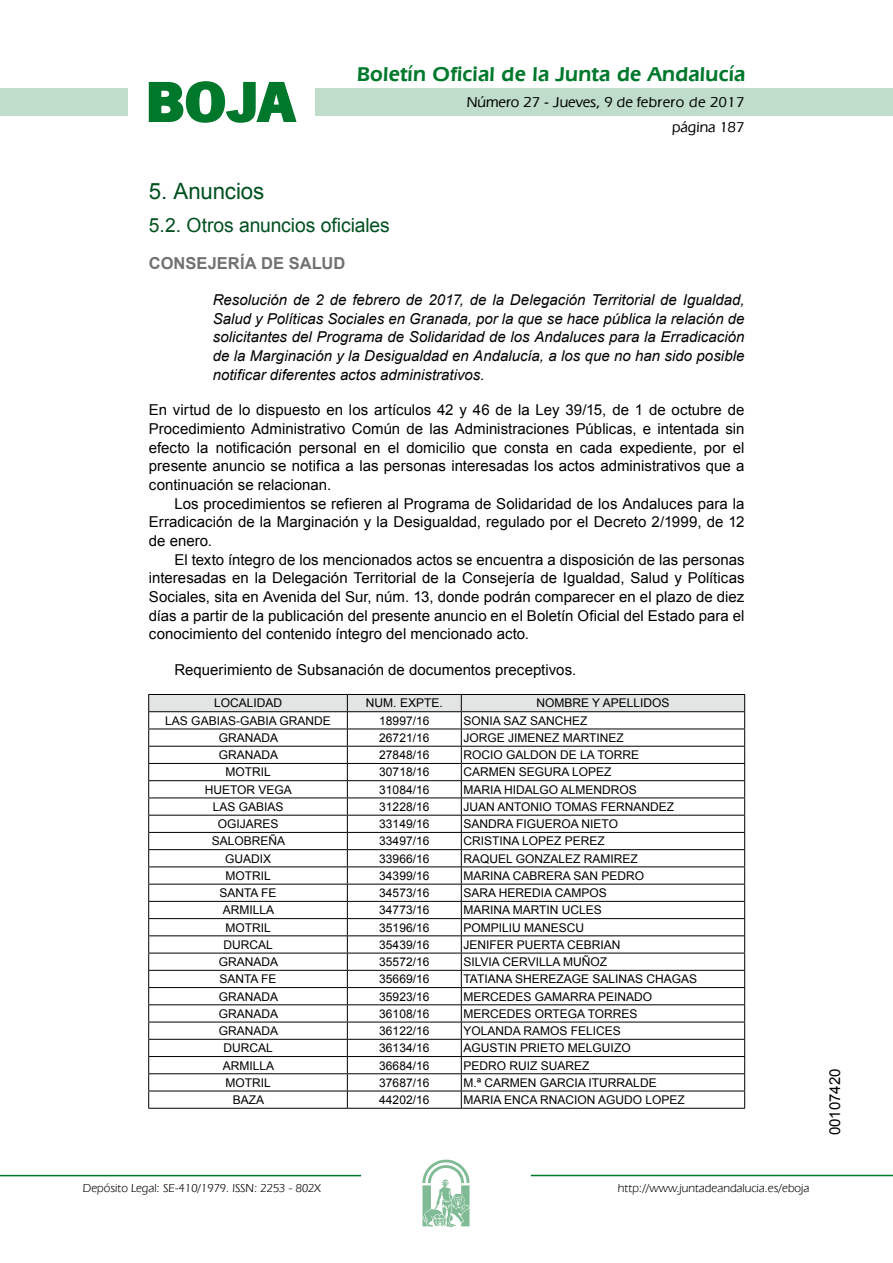
<style>
.page{position:relative;width:893px;height:1263px;background:#fff}
.page>*{position:absolute;margin:0;border:0;box-sizing:border-box;transform-origin:0 0}
.t1{font:700 57.75px "News Got T";color:#00782c;scale:1.14 1}
.t2{font:22.5px "Arial";letter-spacing:-.005em;color:#00501f}
.t3{font:600 21px "Eras IT Cby BT";letter-spacing:.01em;color:#00782c}
.t4{font:19.5px "Arial";letter-spacing:-.005em;color:#00501f}
.t5{font:700 16.5px "Arial";letter-spacing:.005em;color:#707173}
.t6{font:15px/18.6px "Arial";color:#000;text-align:justify}
.t7{font:italic 15px/18.6px "Arial";color:#000;text-align:justify}
.t8{font:500 15px/24.5px "Eras IT Cby BT";color:#000;text-align:right}
.t9{font:12px "Arial";color:#000}
.t10{font:12px "Eras IT Cby BT";color:#000}
</style>
<div class="page">
<div style="left:315px;top:88px;width:577px;height:28px;background:#bfddca"></div>
<div style="left:0;top:88px;width:128px;height:28px;background:#bfddca"></div>
<hr style="left:0;top:1175px;width:361px;height:1px;background:#00782c">
<svg style="left:422px;top:1159px;width:47px;height:68px"></svg>
<hr style="left:531px;top:1175px;width:361px;height:1px;background:#00782c">
<svg style="left:148px;top:81px;width:149px;height:42px"></svg>
<svg style="left:148px;top:694px;width:597px;height:414px"></svg>
<hr style="left:148px;top:1108px;width:199px;height:1px;background:#000">
<hr style="left:347px;top:1108px;width:114px;height:1px;background:#000">
<hr style="left:461px;top:1108px;width:284px;height:1px;background:#000">
<h1 class="t1" style="left:145px;top:68px;width:133px">BOJA</h1>
<h3 class="t3" style="left:357px;top:62px;width:390px">Boletín Oficial de la Junta de Andalucía</h3>
<p class="t8" style="left:467px;top:90px;width:279px">Número 27 - Jueves, 9 de febrero de 2017 página 187</p>
<h2 class="t2" style="left:149px;top:177px;width:117px">5. Anuncios</h2>
<h3 class="t4" style="left:149px;top:213px;width:242px">5.2. Otros anuncios oficiales</h3>
<p class="t5" style="left:149px;top:253px;width:198px">CONSEJERÍA DE SALUD</p>
<p class="t7" style="left:213px;top:291px;width:533px">Resolución de 2 de febrero de 2017, de la Delegación Territorial de Igualdad, Salud y Políticas Sociales en Granada, por la que se hace pública la relación de solicitantes del Programa de Solidaridad de los Andaluces para la Erradicación de la Marginación y la Desigualdad en Andalucía, a los que no han sido posible notificar diferentes actos administrativos.</p>
<p class="t6" style="left:149px;top:401px;width:597px">En virtud de lo dispuesto en los artículos 42 y 46 de la Ley 39/15, de 1 de octubre de Procedimiento Administrativo Común de las Administraciones Públicas, e intentada sin efecto la notificación personal en el domicilio que consta en cada expediente, por el presente anuncio se notifica a las personas interesadas los actos administrativos que a continuación se relacionan.</p>
<p class="t6" style="left:149px;top:494px;width:597px;text-indent:26px">Los procedimientos se refieren al Programa de Solidaridad de los Andaluces para la Erradicación de la Marginación y la Desigualdad, regulado por el Decreto 2/1999, de 12 de enero.</p>
<p class="t6" style="left:149px;top:550px;width:597px;text-indent:26px">El texto íntegro de los mencionados actos se encuentra a disposición de las personas interesadas en la Delegación Territorial de la Consejería de Igualdad, Salud y Políticas Sociales, sita en Avenida del Sur, núm. 13, donde podrán comparecer en el plazo de diez días a partir de la publicación del presente anuncio en el Boletín Oficial del Estado para el conocimiento del contenido íntegro del mencionado acto.</p>
<p class="t6" style="left:174px;top:660px;width:403px">Requerimiento de Subsanación de documentos preceptivos.</p>
<p class="t9" style="left:214px;top:695px;width:70px">LOCALIDAD</p>
<p class="t9" style="left:366px;top:695px;width:78px">NUM. EXPTE.</p>
<p class="t9" style="left:536px;top:695px;width:134px">NOMBRE Y APELLIDOS</p>
<p class="t9" style="left:165px;top:713px;width:167px">LAS GABIAS-GABIA GRANDE</p>
<p class="t9" style="left:379px;top:713px;width:52px">18997/16</p>
<p class="t9" style="left:463px;top:713px;width:126px">SONIA SAZ SANCHEZ</p>
<p class="t9" style="left:219px;top:730px;width:61px">GRANADA</p>
<p class="t9" style="left:379px;top:730px;width:52px">26721/16</p>
<p class="t9" style="left:463px;top:730px;width:162px">JORGE JIMENEZ MARTINEZ</p>
<p class="t9" style="left:219px;top:747px;width:61px">GRANADA</p>
<p class="t9" style="left:379px;top:747px;width:52px">27848/16</p>
<p class="t9" style="left:463px;top:747px;width:177px">ROCIO GALDON DE LA TORRE</p>
<p class="t9" style="left:225px;top:764px;width:47px">MOTRIL</p>
<p class="t9" style="left:379px;top:764px;width:52px">30718/16</p>
<p class="t9" style="left:463px;top:764px;width:150px">CARMEN SEGURA LOPEZ</p>
<p class="t9" style="left:205px;top:782px;width:89px">HUETOR VEGA</p>
<p class="t9" style="left:379px;top:782px;width:52px">31084/16</p>
<p class="t9" style="left:463px;top:782px;width:175px">MARIA HIDALGO ALMENDROS</p>
<p class="t9" style="left:213px;top:799px;width:72px">LAS GABIAS</p>
<p class="t9" style="left:379px;top:799px;width:52px">31228/16</p>
<p class="t9" style="left:463px;top:799px;width:212px">JUAN ANTONIO TOMAS FERNANDEZ</p>
<p class="t9" style="left:218px;top:816px;width:62px">OGIJARES</p>
<p class="t9" style="left:379px;top:816px;width:52px">33149/16</p>
<p class="t9" style="left:463px;top:816px;width:156px">SANDRA FIGUEROA NIETO</p>
<p class="t9" style="left:212px;top:833px;width:75px">SALOBREÑA</p>
<p class="t9" style="left:379px;top:833px;width:52px">33497/16</p>
<p class="t9" style="left:463px;top:833px;width:143px">CRISTINA LOPEZ PEREZ</p>
<p class="t9" style="left:225px;top:851px;width:48px">GUADIX</p>
<p class="t9" style="left:379px;top:851px;width:52px">33966/16</p>
<p class="t9" style="left:463px;top:851px;width:176px">RAQUEL GONZALEZ RAMIREZ</p>
<p class="t9" style="left:225px;top:868px;width:47px">MOTRIL</p>
<p class="t9" style="left:379px;top:868px;width:52px">34399/16</p>
<p class="t9" style="left:463px;top:868px;width:182px">MARINA CABRERA SAN PEDRO</p>
<p class="t9" style="left:219px;top:885px;width:59px">SANTA FE</p>
<p class="t9" style="left:379px;top:885px;width:52px">34573/16</p>
<p class="t9" style="left:463px;top:885px;width:145px">SARA HEREDIA CAMPOS</p>
<p class="t9" style="left:223px;top:902px;width:53px">ARMILLA</p>
<p class="t9" style="left:379px;top:902px;width:52px">34773/16</p>
<p class="t9" style="left:463px;top:902px;width:140px">MARINA MARTIN UCLES</p>
<p class="t9" style="left:225px;top:920px;width:47px">MOTRIL</p>
<p class="t9" style="left:379px;top:920px;width:52px">35196/16</p>
<p class="t9" style="left:463px;top:920px;width:122px">POMPILIU MANESCU</p>
<p class="t9" style="left:223px;top:937px;width:51px">DURCAL</p>
<p class="t9" style="left:379px;top:937px;width:52px">35439/16</p>
<p class="t9" style="left:463px;top:937px;width:158px">JENIFER PUERTA CEBRIAN</p>
<p class="t9" style="left:219px;top:954px;width:61px">GRANADA</p>
<p class="t9" style="left:379px;top:954px;width:52px">35572/16</p>
<p class="t9" style="left:463px;top:954px;width:145px">SILVIA CERVILLA MUÑOZ</p>
<p class="t9" style="left:219px;top:971px;width:59px">SANTA FE</p>
<p class="t9" style="left:379px;top:971px;width:52px">35669/16</p>
<p class="t9" style="left:463px;top:971px;width:235px">TATIANA SHEREZAGE SALINAS CHAGAS</p>
<p class="t9" style="left:219px;top:988px;width:61px">GRANADA</p>
<p class="t9" style="left:379px;top:988px;width:52px">35923/16</p>
<p class="t9" style="left:463px;top:988px;width:190px">MERCEDES GAMARRA PEINADO</p>
<p class="t9" style="left:219px;top:1006px;width:61px">GRANADA</p>
<p class="t9" style="left:379px;top:1006px;width:52px">36108/16</p>
<p class="t9" style="left:463px;top:1006px;width:176px">MERCEDES ORTEGA TORRES</p>
<p class="t9" style="left:219px;top:1023px;width:61px">GRANADA</p>
<p class="t9" style="left:379px;top:1023px;width:52px">36122/16</p>
<p class="t9" style="left:463px;top:1023px;width:159px">YOLANDA RAMOS FELICES</p>
<p class="t9" style="left:223px;top:1040px;width:51px">DURCAL</p>
<p class="t9" style="left:379px;top:1040px;width:52px">36134/16</p>
<p class="t9" style="left:463px;top:1040px;width:169px">AGUSTIN PRIETO MELGUIZO</p>
<p class="t9" style="left:223px;top:1057px;width:53px">ARMILLA</p>
<p class="t9" style="left:379px;top:1057px;width:52px">36684/16</p>
<p class="t9" style="left:463px;top:1057px;width:128px">PEDRO RUIZ SUAREZ</p>
<p class="t9" style="left:225px;top:1075px;width:47px">MOTRIL</p>
<p class="t9" style="left:379px;top:1075px;width:52px">37687/16</p>
<p class="t9" style="left:463px;top:1075px;width:195px">M.ª CARMEN GARCIA ITURRALDE</p>
<p class="t9" style="left:233px;top:1092px;width:33px">BAZA</p>
<p class="t9" style="left:379px;top:1092px;width:52px">44202/16</p>
<p class="t9" style="left:463px;top:1092px;width:223px">MARIA ENCA RNACION AGUDO LOPEZ</p>
<p class="t10" style="left:83px;top:1181px;width:239px">Depósito Legal: SE-410/1979. ISSN: 2253 - 802X</p>
<p class="t10" style="left:618px;top:1181px;width:193px">http://www.juntadeandalucia.es/eboja</p>
<p class="t6" style="left:825px;top:1135px;width:68px;rotate:-90deg">00107420</p>
</div>
